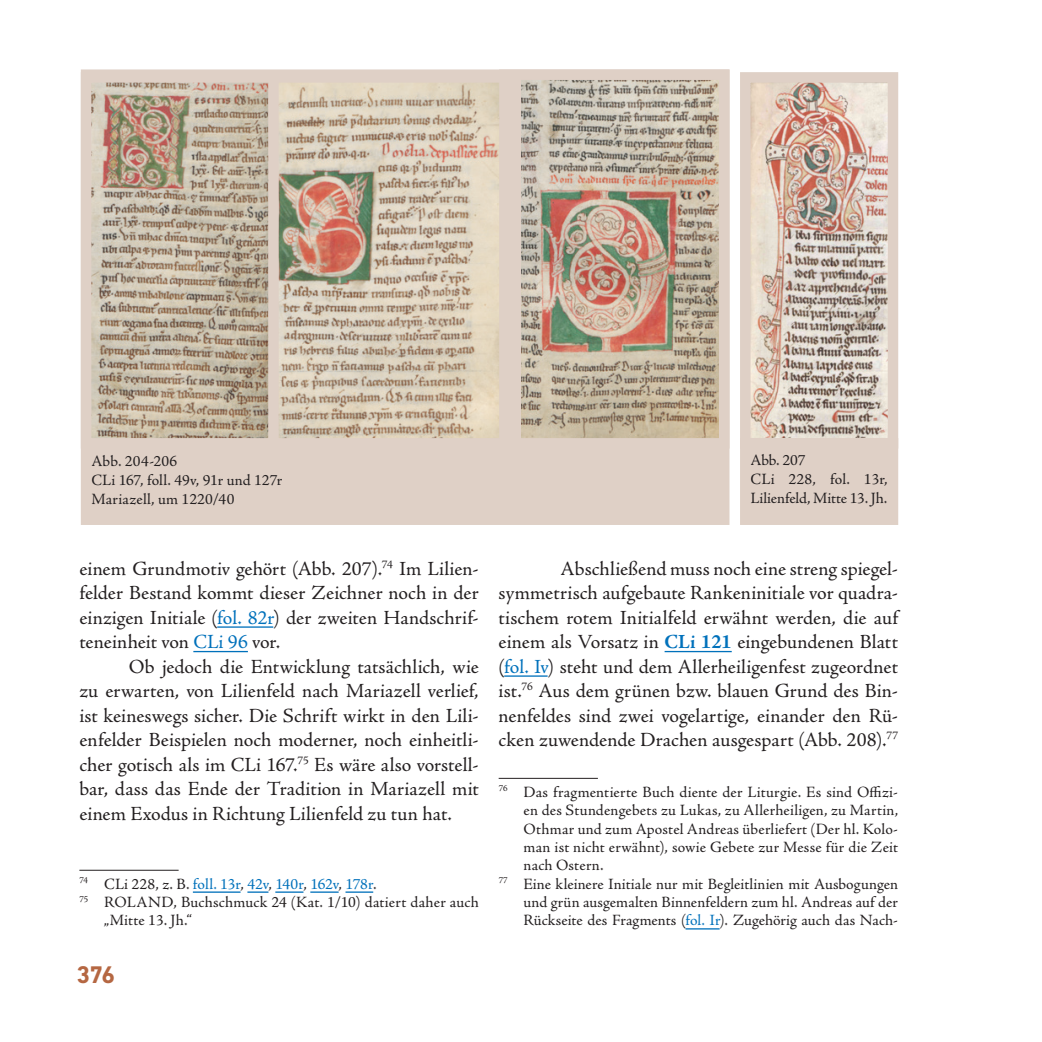
<style>
.page{position:relative;width:1042px;height:1042px;background:#fff}
.page>*{position:absolute;margin:0;border:0;box-sizing:border-box;transform-origin:0 0}
.t1{font:700 24.5px "DIN Next LT Pro";color:#b56742}
.t2{font:20.12px/24.5px "Adobe Jenson Pro Regular 2";letter-spacing:.005em;color:#231f20;text-align:justify}
.t3{font:15.75px/19.2px "Adobe Jenson Pro Regular 2";letter-spacing:.01em;color:#231f20}
.t4{font:15.75px "Adobe Jenson Pro Regular 2";color:#0071bb}
.s1{color:#0071bb}
.s2{color:#231f20}
.s3{font-family:"Adobe Jenson Pro Bold 2";color:#0071bb}
</style>
<div class="page">
<hr style="left:217px;top:626px;width:56px;height:2px;background:#0071bb">
<hr style="left:193px;top:651px;width:55px;height:1px;background:#0071bb">
<hr style="left:79px;top:870px;width:100px;height:1px;background:#231f20">
<hr style="left:193px;top:891px;width:48px;height:2px;background:#0071bb">
<hr style="left:247px;top:891px;width:21px;height:2px;background:#0071bb">
<hr style="left:275px;top:891px;width:28px;height:2px;background:#0071bb">
<hr style="left:310px;top:891px;width:29px;height:2px;background:#0071bb">
<hr style="left:345px;top:891px;width:28px;height:2px;background:#0071bb">
<hr style="left:664px;top:651px;width:68px;height:1px;background:#0071bb">
<hr style="left:504px;top:675px;width:43px;height:2px;background:#0071bb">
<hr style="left:499px;top:778px;width:99px;height:1px;background:#231f20">
<hr style="left:685px;top:928px;width:34px;height:1px;background:#0071bb">
<img style="left:751px;top:83px;width:136px;height:354px">
<div style="left:740px;top:72px;width:158px;height:376px;border:10px solid #dfd0c6"></div>
<div style="left:745px;top:443px;width:148px;height:77px;background:#dfd0c6"></div>
<div style="left:740px;top:438px;width:158px;height:87px;border:10px solid #dfd0c6"></div>
<div style="left:86px;top:75px;width:638px;height:445px;background:#dfd0c6"></div>
<div style="left:81px;top:69px;width:648px;height:456px;border:10px solid #dfd0c6"></div>
<img style="left:92px;top:83px;width:176px;height:354px">
<div style="left:81px;top:72px;width:277px;height:376px;border:10px solid #dfd0c6"></div>
<img style="left:279px;top:83px;width:220px;height:354px">
<div style="left:268px;top:72px;width:243px;height:376px;border:10px solid #dfd0c6"></div>
<div style="left:504px;top:75px;width:220px;height:368px;background:#dfd0c6"></div>
<img style="left:521px;top:80px;width:197px;height:357px">
<div style="left:499px;top:69px;width:230px;height:379px;border:10px solid #dfd0c6"></div>
<p class="t3" style="left:91px;top:451px;width:193px">Abb. 204-206<br>CLi 167, foll. 49v, 91r und 127r<br>Mariazell, um 1220/40</p>
<p class="t3" style="left:750px;top:451px;width:139px">Abb. 207<br>CLi 228, fol. 13r,<br>Lilienfeld, Mitte 13. Jh.</p>
<p class="t2" style="left:79px;top:556px;width:401px">einem Grundmotiv gehört (Abb. 207).<sup>74</sup> Im Lilien&shy;felder Bestand kommt dieser Zeichner noch in der einzigen Initiale (<span class="s1">fol. 82r</span>) der zweiten Handschrif&shy;teneinheit von <span class="s1">CLi 96</span> vor.</p>
<p class="t2" style="left:79px;top:654px;width:401px;text-indent:50px">Ob jedoch die Entwicklung tatsächlich, wie zu erwarten, von Lilienfeld nach Mariazell verlief, ist keineswegs sicher. Die Schrift wirkt in den Lili&shy;enfelder Beispielen noch moderner, noch einheitli&shy;cher gotisch als im CLi 167.<sup>75</sup> Es wäre also vorstell&shy;bar, dass das Ende der Tradition in Mariazell mit einem Exodus in Richtung Lilienfeld zu tun hat.</p>
<p class="t4" style="left:79px;top:875px;width:299px"><sup>74</sup> <span class="s2">CLi 228, z. B.</span> foll. 13r<span class="s2">,</span> 42v<span class="s2">,</span> 140r<span class="s2">,</span> 162v<span class="s2">,</span> 178r<span class="s2">.</span></p>
<p class="t3" style="left:79px;top:893px;width:401px"><sup>75</sup> ROLAND, Buchschmuck 24 (Kat. 1/10) datiert daher auch</p>
<p class="t3" style="left:104px;top:911px;width:89px">„Mitte 13. Jh.“</p>
<p class="t1" style="left:76px;top:961px;width:40px">376</p>
<p class="t2" style="left:499px;top:556px;width:401px;text-indent:62px">Abschließend muss noch eine streng spiegel&shy;symmetrisch aufgebaute Rankeninitiale vor quadra&shy;tischem rotem Initialfeld erwähnt werden, die auf einem als Vorsatz in <span class="s3">CLi 121</span> eingebundenen Blatt (<span class="s1">fol. Iv</span>) steht und dem Allerheiligenfest zugeordnet ist.<sup>76</sup> Aus dem grünen bzw. blauen Grund des Bin&shy;nenfeldes sind zwei vogelartige, einander den Rü&shy;cken zuwendende Drachen ausgespart (Abb. 208).<sup>77</sup></p>
<p class="t3" style="left:499px;top:782px;width:401px"><sup>76</sup> Das fragmentierte Buch diente der Liturgie. Es sind Offizi-</p>
<p class="t3" style="left:523px;top:801px;width:376px">en des Stundengebets zu Lukas, zu Allerheiligen, zu Martin,</p>
<p class="t3" style="left:523px;top:819px;width:376px">Othmar und zum Apostel Andreas überliefert (Der hl. Kolo-</p>
<p class="t3" style="left:523px;top:837px;width:376px">man ist nicht erwähnt), sowie Gebete zur Messe für die Zeit</p>
<p class="t3" style="left:523px;top:856px;width:82px">nach Ostern.</p>
<p class="t3" style="left:499px;top:874px;width:401px"><sup>77</sup> Eine kleinere Initiale nur mit Begleitlinien mit Ausbogungen</p>
<p class="t3" style="left:523px;top:893px;width:376px">und grün ausgemalten Binnenfeldern zum hl. Andreas auf der</p>
<p class="t3" style="left:523px;top:911px;width:376px">Rückseite des Fragments (<span class="s1">fol. Ir</span>). Zugehörig auch das Nach-</p>
</div>
